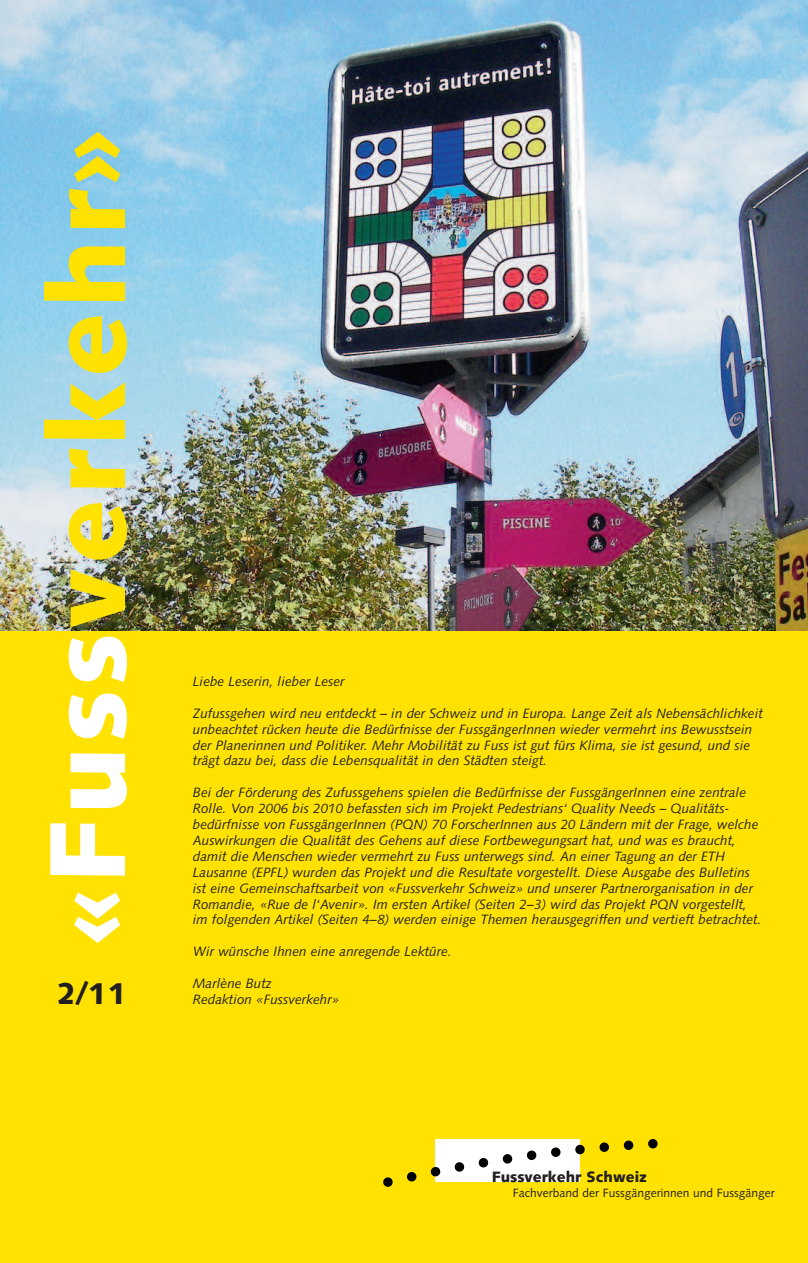
<style>
.page{position:relative;width:808px;height:1263px;background:#fff}
.page>*{position:absolute;margin:0;border:0;box-sizing:border-box;transform-origin:0 0}
.t1{font:900 108px "Syntax";letter-spacing:.045em;color:#ffe201}
.t2{font:900 30px "Syntax";color:#231f20}
.t3{font:900 15px "Syntax";color:#231f20}
.t4{font:italic 13.5px/15.9px "Syntax";color:#231f20}
.t5{font:12px "Syntax";color:#231f20}
.s1{color:#fff}
</style>
<div class="page">
<img style="left:0;top:0;width:808px;height:631px">
<div style="left:0;top:631px;width:808px;height:632px;background:#ffe201"></div>
<svg style="left:383px;top:1139px;width:275px;height:48px"></svg>
<h1 class="t1" style="left:44px;top:947px;width:820px;rotate:-90deg"><span class="s1">«Fuss</span>verkehr»</h1>
<h2 class="t2" style="left:57px;top:981px;width:71px">2/11</h2>
<p class="t4" style="left:193px;top:674px;width:153px">Liebe Leserin, lieber Leser</p>
<p class="t4" style="left:193px;top:706px;width:572px">Zufussgehen wird neu entdeckt – in der Schweiz und in Europa. Lange Zeit als Nebensächlichkeit unbeachtet rücken heute die Bedürfnisse der FussgängerInnen wieder vermehrt ins Bewusstsein der Planerinnen und Politiker. Mehr Mobilität zu Fuss ist gut fürs Klima, sie ist gesund, und sie trägt dazu bei, dass die Lebensqualität in den Städten steigt.</p>
<p class="t4" style="left:193px;top:786px;width:570px">Bei der Förderung des Zufussgehens spielen die Bedürfnisse der FussgängerInnen eine zentrale Rolle. Von 2006 bis 2010 befassten sich im Projekt Pedestrians‘ Quality Needs – Qualitäts&shy;bedürfnisse von FussgängerInnen (PQN) 70 ForscherInnen aus 20 Ländern mit der Frage, welche Auswirkungen die Qualität des Gehens auf diese Fortbewegungsart hat, und was es braucht, damit die Menschen wieder vermehrt zu Fuss unterwegs sind. An einer Tagung an der ETH Lausanne (EPFL) wurden das Projekt und die Resultate vorgestellt. Diese Ausgabe des Bulletins ist eine Gemeinschaftsarbeit von «Fussverkehr Schweiz» und unserer Partnerorganisation in der Romandie, «Rue de l‘Avenir». Im ersten Artikel (Seiten 2–3) wird das Projekt PQN vorgestellt, im folgenden Artikel (Seiten 4–8) werden einige Themen herausgegriffen und vertieft betrachtet.</p>
<p class="t4" style="left:193px;top:945px;width:260px">Wir wünsche Ihnen eine anregende Lektüre.</p>
<p class="t4" style="left:193px;top:977px;width:81px">Marlène Butz</p>
<p class="t4" style="left:193px;top:992px;width:148px">Redaktion «Fussverkehr»</p>
<p class="t3" style="left:492px;top:1171px;width:157px">Fussverkehr Schweiz</p>
<p class="t5" style="left:513px;top:1188px;width:264px">Fachverband der Fussgängerinnen und Fussgänger</p>
</div>
